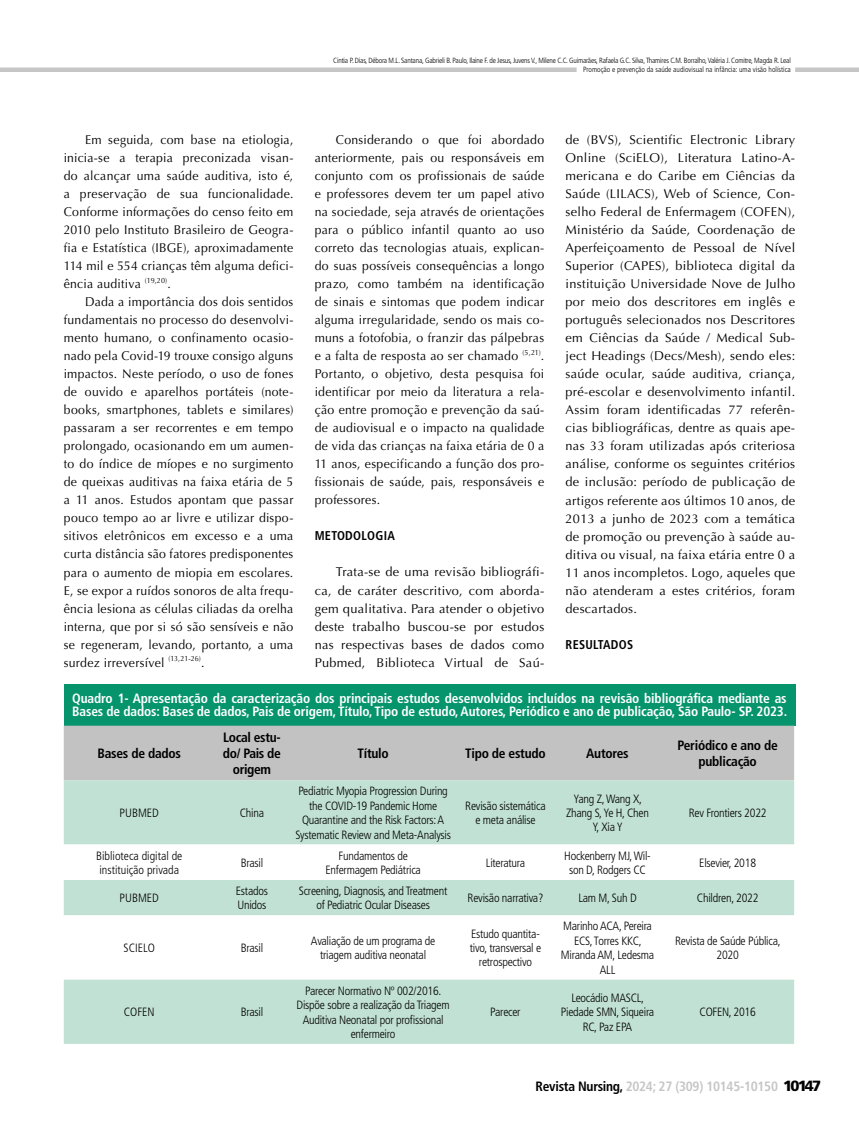
<style>
.page{position:relative;width:859px;height:1132px;background:#fff}
.page>*{position:absolute;margin:0;border:0;box-sizing:border-box;transform-origin:0 0}
.t1{font:700 condensed 13.5px/13.5px "Frutiger LT Std";letter-spacing:-.01em;color:#fff}
.t2{font:700 condensed 13.5px/16.2px "Frutiger LT Std";letter-spacing:-.02em;color:#000;text-align:center}
.t3{font:700 condensed 13.5px "Frutiger LT Std";letter-spacing:-.02em;color:#c6c6c6}
.t4{font:12.75px/18px "Optima LT Std";letter-spacing:.025em;color:#000;text-align:justify;scale:.96 1}
.t5{font:12.75px/18px "Optima LT Std";letter-spacing:.025em;color:#000;text-align:justify}
.t6{font:700 condensed 12.75px "Frutiger LT Std";letter-spacing:.025em;color:#000;scale:.96 1}
.t7{font:300 condensed 12px/14.4px "Frutiger LT Std";letter-spacing:-.02em;color:#000;text-align:center}
.t8{font:300 condensed 12px/14.4px "Frutiger LT Std";color:#000}
.t9{font:300 condensed 7.5px/9px "Frutiger LT Std";letter-spacing:-.025em;color:#000;text-align:right}
.s1{color:#000}
.s2{font-weight:900;font-stretch:normal;font-size:14.85px;color:#000}
</style>
<div class="page">
<div style="left:0;top:67px;width:577px;height:5px;background:#c6c6c6"></div>
<div style="left:795px;top:67px;width:64px;height:5px;background:#c6c6c6"></div>
<div style="left:64px;top:684px;width:731px;height:41px;background:#06946c"></div>
<div style="left:64px;top:725px;width:730px;height:55px;background:#c2c2c2"></div>
<div style="left:64px;top:780px;width:730px;height:64px;background:#c2e1d5"></div>
<svg style="left:64px;top:844px;width:730px;height:72px"></svg>
<div style="left:64px;top:979px;width:730px;height:64px;background:#c2e1d5"></div>
<p class="t9" style="left:333px;top:56px;width:459px">Cintia P. Dias, Débora M.L. Santana, Gabrieli B. Paulo, Ilaine F. de Jesus, Juvens V., Milene C.C. Guimarães, Rafaela G.C. Silva, Thamires C.M. Borralho, Valéria J. Comitre, Magda R. Leal<br>Promoção e prevenção da saúde audiovisual na infância: uma visão holística</p>
<p class="t4" style="left:64px;top:131px;width:241px;text-indent:21px">Em seguida, com base na etiologia, inicia-se a terapia preconizada visan&shy;do alcançar uma saúde auditiva, isto é, a preservação de sua funcionalidade.<br>Conforme informações do censo feito em 2010 pelo Instituto Brasileiro de Geogra&shy;fia e Estatística (IBGE), aproximadamente 114 mil e 554 crianças têm alguma defici&shy;ência auditiva <sup>(19,20)</sup>.</p>
<p class="t4" style="left:64px;top:293px;width:241px;text-indent:21px">Dada a importância dos dois sentidos fundamentais no processo do desenvolvi&shy;mento humano, o confinamento ocasio&shy;nado pela Covid-19 trouxe consigo alguns impactos. Neste período, o uso de fones de ouvido e aparelhos portáteis (note&shy;books, smartphones, tablets e similares) passaram a ser recorrentes e em tempo prolongado, ocasionando em um aumen&shy;to do índice de míopes e no surgimento de queixas auditivas na faixa etária de 5 a 11 anos. Estudos apontam que passar pouco tempo ao ar livre e utilizar dispo&shy;sitivos eletrônicos em excesso e a uma curta distância são fatores predisponentes para o aumento de miopia em escolares.<br>E, se expor a ruídos sonoros de alta frequ&shy;ência lesiona as células ciliadas da orelha interna, que por si só são sensíveis e não se regeneram, levando, portanto, a uma surdez irreversível <sup>(13,21-26)</sup>.</p>
<p class="t4" style="left:315px;top:131px;width:241px;text-indent:21px">Considerando o que foi abordado anteriormente, pais ou responsáveis em conjunto com os profissionais de saúde e professores devem ter um papel ativo na sociedade, seja através de orientações para o público infantil quanto ao uso correto das tecnologias atuais, explican&shy;do suas possíveis consequências a longo prazo, como também na identificação de sinais e sintomas que podem indicar alguma irregularidade, sendo os mais co&shy;muns a fotofobia, o franzir das pálpebras e a falta de resposta ao ser chamado <sup>(5,21)</sup>.<br>Portanto, o objetivo, desta pesquisa foi identificar por meio da literatura a rela&shy;ção entre promoção e prevenção da saú&shy;de audiovisual e o impacto na qualidade de vida das crianças na faixa etária de 0 a 11 anos, especificando a função dos pro&shy;fissionais de saúde, pais, responsáveis e professores.</p>
<p class="t6" style="left:315px;top:528px;width:85px">METODOLOGIA</p>
<p class="t5" style="left:315px;top:563px;width:231px;text-indent:21px">Trata-se de uma revisão bibliográfi&shy;ca, de caráter descritivo, com aborda&shy;gem qualitativa. Para atender o objetivo deste trabalho buscou-se por estudos nas respectivas bases de dados como Pubmed, Biblioteca Virtual de Saú-</p>
<p class="t5" style="left:566px;top:131px;width:231px">de (BVS), Scientific Electronic Library Online (SciELO), Literatura Latino-A&shy;mericana e do Caribe em Ciências da Saúde (LILACS), Web of Science, Con&shy;selho Federal de Enfermagem (COFEN), Ministério da Saúde, Coordenação de Aperfeiçoamento de Pessoal de Nível Superior (CAPES), biblioteca digital da instituição Universidade Nove de Julho por meio dos descritores em inglês e português selecionados nos Descritores em Ciências da Saúde / Medical Sub&shy;ject Headings (Decs/Mesh), sendo eles: saúde ocular, saúde auditiva, criança, pré-escolar e desenvolvimento infantil.<br>Assim foram identificadas 77 referên&shy;cias bibliográficas, dentre as quais ape&shy;nas 33 foram utilizadas após criteriosa análise, conforme os seguintes critérios de inclusão: período de publicação de artigos referente aos últimos 10 anos, de 2013 a junho de 2023 com a temática de promoção ou prevenção à saúde au&shy;ditiva ou visual, na faixa etária entre 0 a 11 anos incompletos. Logo, aqueles que não atenderam a estes critérios, foram descartados.</p>
<p class="t6" style="left:566px;top:636px;width:72px">RESULTADOS</p>
<p class="t1" style="left:72px;top:691px;width:716px">Quadro 1- Apresentação da caracterização dos principais estudos desenvolvidos incluídos na revisão bibliográfica mediante as<br>Bases de dados: Bases de dados, Pais de origem, Título, Tipo de estudo, Autores, Periódico e ano de publicação, São Paulo- SP. 2023.</p>
<p class="t2" style="left:98px;top:745px;width:85px">Bases de dados</p>
<p class="t2" style="left:223px;top:728px;width:59px">Local estu&shy;do/ Pais de origem</p>
<p class="t2" style="left:358px;top:745px;width:33px">Título</p>
<p class="t2" style="left:465px;top:745px;width:82px">Tipo de estudo</p>
<p class="t2" style="left:586px;top:745px;width:44px">Autores</p>
<p class="t2" style="left:678px;top:737px;width:102px">Periódico e ano de publicação</p>
<p class="t7" style="left:120px;top:805px;width:41px">PUBMED</p>
<p class="t7" style="left:240px;top:805px;width:26px">China</p>
<p class="t7" style="left:295px;top:783px;width:157px">Pediatric Myopia Progression During the COVID-19 Pandemic Home Quarantine and the Risk Factors: A Systematic Review and Meta-Analysis</p>
<p class="t7" style="left:465px;top:798px;width:82px">Revisão sistemática e meta análise</p>
<p class="t7" style="left:566px;top:791px;width:84px">Yang Z, Wang X,<br>Zhang S, Ye H, Chen<br>Y, Xia Y</p>
<p class="t7" style="left:689px;top:805px;width:79px">Rev Frontiers 2022</p>
<p class="t8" style="left:96px;top:848px;width:88px">Biblioteca digital de instituição privada</p>
<p class="t7" style="left:241px;top:855px;width:24px">Brasil</p>
<p class="t7" style="left:325px;top:848px;width:97px">Fundamentos de<br>Enfermagem Pediátrica</p>
<p class="t7" style="left:486px;top:855px;width:41px">Literatura</p>
<p class="t7" style="left:564px;top:848px;width:88px">Hockenberry MJ, Wil&shy;son D, Rodgers CC</p>
<p class="t7" style="left:699px;top:855px;width:58px">Elsevier, 2018</p>
<p class="t7" style="left:120px;top:890px;width:41px">PUBMED</p>
<p class="t7" style="left:236px;top:883px;width:34px;text-align:left">Estados<br>Unidos</p>
<p class="t7" style="left:299px;top:883px;width:150px">Screening, Diagnosis, and Treatment of Pediatric Ocular Diseases</p>
<p class="t7" style="left:468px;top:890px;width:77px">Revisão narrativa?</p>
<p class="t7" style="left:578px;top:890px;width:60px">Lam M, Suh D</p>
<p class="t7" style="left:697px;top:890px;width:63px">Children, 2022</p>
<p class="t7" style="left:124px;top:940px;width:33px">SCIELO</p>
<p class="t7" style="left:241px;top:940px;width:24px">Brasil</p>
<p class="t7" style="left:311px;top:933px;width:126px">Avaliação de um programa de triagem auditiva neonatal</p>
<p class="t7" style="left:470px;top:926px;width:73px">Estudo quantita&shy;tivo, transversal e retrospectivo</p>
<p class="t7" style="left:561px;top:918px;width:95px">Marinho ACA, Pereira<br>ECS, Torres KKC,<br>Miranda AM, Ledesma<br>ALL</p>
<p class="t7" style="left:675px;top:933px;width:107px">Revista de Saúde Pública,<br>2020</p>
<p class="t7" style="left:124px;top:1004px;width:32px">COFEN</p>
<p class="t7" style="left:241px;top:1004px;width:24px">Brasil</p>
<p class="t7" style="left:297px;top:983px;width:154px">Parecer Normativo Nº 002/2016.<br>Dispõe sobre a realização da Triagem<br>Auditiva Neonatal por profissional enfermeiro</p>
<p class="t7" style="left:490px;top:1004px;width:32px">Parecer</p>
<p class="t7" style="left:561px;top:990px;width:95px">Leocádio MASCL,<br>Piedade SMN, Siqueira<br>RC, Paz EPA</p>
<p class="t7" style="left:699px;top:1004px;width:58px">COFEN, 2016</p>
<p class="t3" style="left:536px;top:1077px;width:287px"><span class="s1">Revista Nursing,</span> 2024; 27 (309) 10145-10150 <span class="s2">10147</span></p>
</div>
